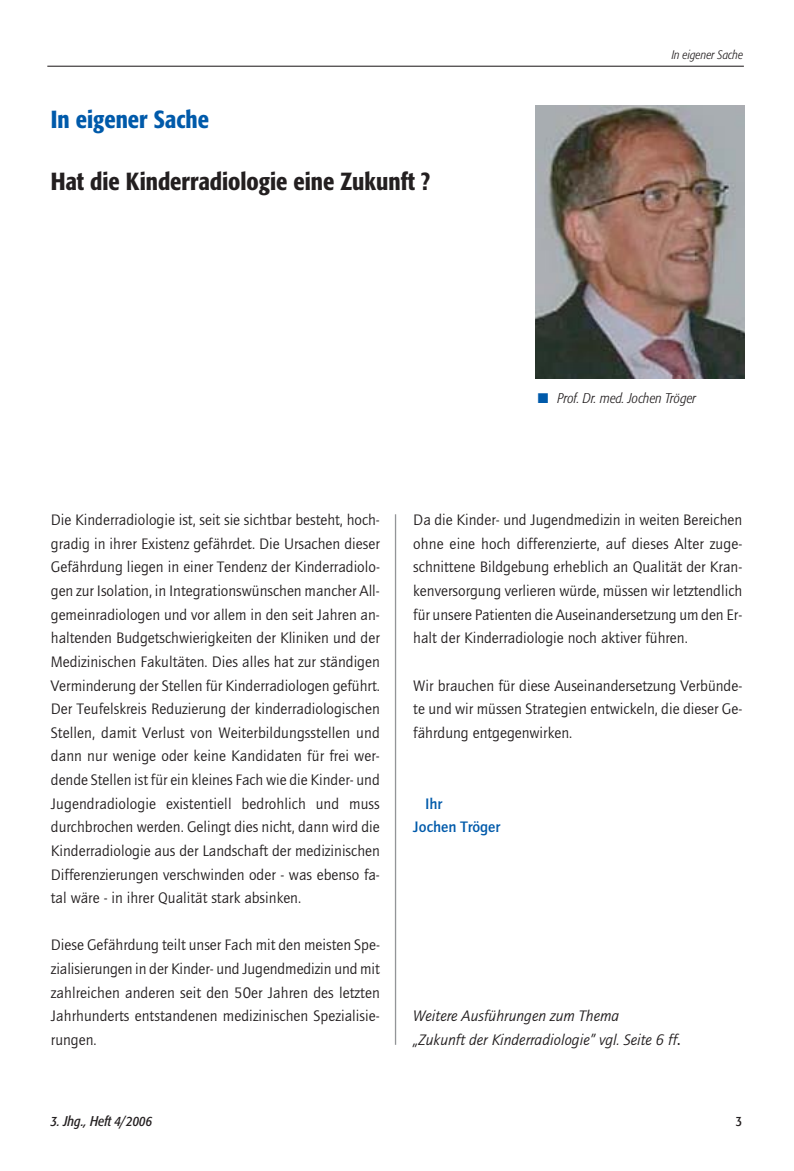
<style>
.page{position:relative;width:794px;height:1171px;background:#fff}
.page>*{position:absolute;margin:0;border:0;box-sizing:border-box;transform-origin:0 0}
.t1{font:500 condensed 24.5px "Formata";color:#231f20}
.t2{font:500 condensed 24.5px "Formata";color:#005aaa}
.t3{font:15.75px/23.6px "Quay";color:#231f20;text-align:justify}
.t4{font:italic 15.75px/23.6px "Ouay";color:#231f20}
.t5{font:700 15.75px/23.6px "Quay";color:#005aaa}
.t6{font:italic 300 condensed 14px "Formata";color:#231f20}
.t7{font:italic condensed 14px "Formata";color:#231f20}
.t8{font:condensed 14px "Formata";color:#231f20}
.t9{font:italic 300 condensed 12.25px "Formata";color:#231f20}
.s1{color:#005aaa}
.s2{font-family:"Quay";font-weight:700;font-style:normal}
</style>
<div class="page">
<hr style="left:47px;top:66px;width:697px;height:1px;background:#231f20">
<hr style="left:395px;top:514px;width:1px;height:531px;background:#939598">
<img style="left:536px;top:106px;width:208px;height:273px">
<h1 class="t2" style="left:51px;top:109px;width:160px">In eigener Sache</h1>
<h1 class="t1" style="left:51px;top:171px;width:381px">Hat die Kinderradiologie eine Zukunft ?</h1>
<p class="t9" style="left:671px;top:50px;width:73px">In eigener Sache</p>
<p class="t6" style="left:538px;top:392px;width:160px"><span class="s1">■</span> Prof. Dr. med. Jochen Tröger</p>
<p class="t3" style="left:51px;top:509px;width:330px">Die Kinderradiologie ist, seit sie sichtbar besteht, hoch&shy;gradig in ihrer Existenz gefährdet. Die Ursachen dieser Gefährdung liegen in einer Tendenz der Kinderradiolo&shy;gen zur Isolation, in Integrationswünschen mancher All&shy;gemeinradiologen und vor allem in den seit Jahren an&shy;haltenden Budgetschwierigkeiten der Kliniken und der Medizinischen Fakultäten. Dies alles hat zur ständigen Verminderung der Stellen für Kinderradiologen geführt.<br>Der Teufelskreis Reduzierung der kinderradiologischen Stellen, damit Verlust von Weiterbildungsstellen und dann nur wenige oder keine Kandidaten für frei wer&shy;dende Stellen ist für ein kleines Fach wie die Kinder- und Jugendradiologie existentiell bedrohlich und muss durchbrochen werden. Gelingt dies nicht, dann wird die Kinderradiologie aus der Landschaft der medizinischen Differenzierungen verschwinden oder - was ebenso fa&shy;tal wäre - in ihrer Qualität stark absinken.</p>
<p class="t3" style="left:51px;top:934px;width:330px">Diese Gefährdung teilt unser Fach mit den meisten Spe&shy;zialisierungen in der Kinder- und Jugendmedizin und mit zahlreichen anderen seit den 50er Jahren des letzten Jahrhunderts entstandenen medizinischen Spezialisie&shy;rungen.</p>
<p class="t3" style="left:413px;top:509px;width:330px">Da die Kinder- und Jugendmedizin in weiten Bereichen ohne eine hoch differenzierte, auf dieses Alter zuge&shy;schnittene Bildgebung erheblich an Qualität der Kran&shy;kenversorgung verlieren würde, müssen wir letztendlich für unsere Patienten die Auseinandersetzung um den Er&shy;halt der Kinderradiologie noch aktiver führen.</p>
<p class="t3" style="left:413px;top:675px;width:330px">Wir brauchen für diese Auseinandersetzung Verbünde&shy;te und wir müssen Strategien entwickeln, die dieser Ge&shy;fährdung entgegenwirken.</p>
<p class="t5" style="left:413px;top:793px;width:88px;text-indent:12px">Ihr<br>Jochen Tröger</p>
<p class="t4" style="left:413px;top:1005px;width:269px">Weitere Ausführungen zum Thema<br>„Zukunft der Kinderradiologie” vgl. Seite 6 ff<span class="s2">.</span></p>
<p class="t7" style="left:51px;top:1115px;width:103px">3. Jhg., Heft 4/2006</p>
<p class="t8" style="left:735px;top:1115px;width:8px">3</p>
</div>
